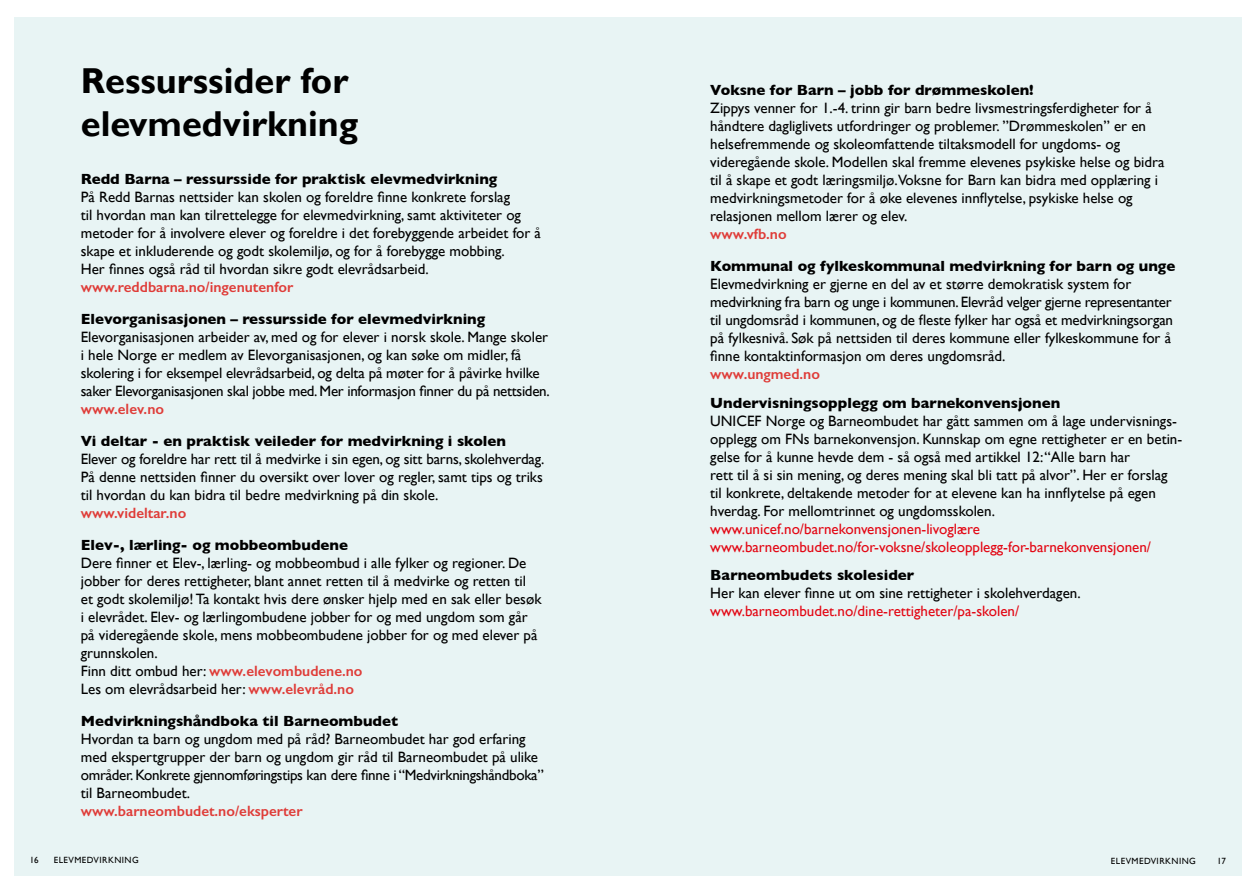
<style>
.page{position:relative;width:1259px;height:893px;background:#fff}
.page>*{position:absolute;margin:0;border:0;box-sizing:border-box;transform-origin:0 0}
.t1{font:700 36px/43.2px "Gill Sans";color:#000}
.t2{font:15px/18px "Gill Sans";color:#000}
.t3{font:700 15px "Gill Sans";color:#000}
.t4{font:15px/18px "Gill Sans";color:#e30613}
.t5{font:600 15px "Gill Sans";color:#df3c38}
.t6{font:9px "Gill Sans";letter-spacing:.05em;color:#000}
.s1{font-weight:600;color:#df3c38}
</style>
<div class="page">
<div style="left:14px;top:17px;width:1228px;height:859px;background:#e8f4f4"></div>
<h1 class="t1" style="left:81px;top:60px;width:279px">Ressurssider for elevmedvirkning</h1>
<p class="t3" style="left:81px;top:167px;width:418px">Redd Barna – ressursside for praktisk elevmedvirkning</p>
<p class="t2" style="left:81px;top:188px;width:462px">På Redd Barnas nettsider kan skolen og foreldre finne konkrete forslag<br>til hvordan man kan tilrettelegge for elevmedvirkning, samt aktiviteter og metoder for å involvere elever og foreldre i det forebyggende arbeidet for å skape et inkluderende og godt skolemiljø, og for å forebygge mobbing.<br>Her finnes også råd til hvordan sikre godt elevrådsarbeid.</p>
<p class="t5" style="left:81px;top:278px;width:214px">www.reddbarna.no/ingenutenfor</p>
<p class="t3" style="left:81px;top:307px;width:406px">Elevorganisasjonen – ressursside for elevmedvirkning</p>
<p class="t2" style="left:81px;top:328px;width:470px">Elevorganisasjonen arbeider av, med og for elever i norsk skole. Mange skoler i hele Norge er medlem av Elevorganisasjonen, og kan søke om midler, få skolering i for eksempel elevrådsarbeid, og delta på møter for å påvirke hvilke saker Elevorganisasjonen skal jobbe med. Mer informasjon finner du på nettsiden.</p>
<p class="t5" style="left:81px;top:400px;width:85px">www.elev.no</p>
<p class="t3" style="left:81px;top:429px;width:427px">Vi deltar - en praktisk veileder for medvirkning i skolen</p>
<p class="t2" style="left:81px;top:450px;width:465px;text-align:justify">Elever og foreldre har rett til å medvirke i sin egen, og sitt barns, skolehverdag.<br>På denne nettsiden finner du oversikt over lover og regler, samt tips og triks til hvordan du kan bidra til bedre medvirkning på din skole.</p>
<p class="t5" style="left:81px;top:504px;width:107px">www.videltar.no</p>
<p class="t3" style="left:81px;top:533px;width:269px">Elev-, lærling- og mobbeombudene</p>
<p class="t2" style="left:81px;top:554px;width:462px">Dere finner et Elev-, lærling- og mobbeombud i alle fylker og regioner. De jobber for deres rettigheter, blant annet retten til å medvirke og retten til et godt skolemiljø! Ta kontakt hvis dere ønsker hjelp med en sak eller besøk i elevrådet. Elev- og lærlingombudene jobber for og med ungdom som går på videregående skole, mens mobbeombudene jobber for og med elever på grunnskolen.<br>Finn ditt ombud her: <span class="s1">www.elevombudene.no<br></span>Les om elevrådsarbeid her: <span class="s1">www.elevråd.no</span></p>
<p class="t3" style="left:81px;top:709px;width:319px">Medvirkningshåndboka til Barneombudet</p>
<p class="t2" style="left:81px;top:730px;width:464px">Hvordan ta barn og ungdom med på råd? Barneombudet har god erfaring med ekspertgrupper der barn og ungdom gir råd til Barneombudet på ulike områder. Konkrete gjennomføringstips kan dere finne i “Medvirkningshåndboka” til Barneombudet.</p>
<p class="t5" style="left:81px;top:802px;width:223px">www.barneombudet.no/eksperter</p>
<p class="t3" style="left:710px;top:78px;width:325px">Voksne for Barn – jobb for drømmeskolen!</p>
<p class="t2" style="left:710px;top:99px;width:456px">Zippys venner for 1.-4. trinn gir barn bedre livsmestringsferdigheter for å håndtere dagliglivets utfordringer og problemer. ”Drømmeskolen” er en helsefremmende og skoleomfattende tiltaksmodell for ungdoms- og videregående skole. Modellen skal fremme elevenes psykiske helse og bidra til å skape et godt læringsmiljø.Voksne for Barn kan bidra med opplæring i medvirkningsmetoder for å øke elevenes innflytelse, psykiske helse og relasjonen mellom lærer og elev.</p>
<p class="t5" style="left:710px;top:225px;width:78px">www.vfb.no</p>
<p class="t3" style="left:710px;top:254px;width:466px">Kommunal og fylkeskommunal medvirkning for barn og unge</p>
<p class="t2" style="left:710px;top:275px;width:464px">Elevmedvirkning er gjerne en del av et større demokratisk system for medvirkning fra barn og unge i kommunen. Elevråd velger gjerne representanter til ungdomsråd i kommunen, og de fleste fylker har også et medvirkningsorgan på fylkesnivå. Søk på nettsiden til deres kommune eller fylkeskommune for å finne kontaktinformasjon om deres ungdomsråd.</p>
<p class="t5" style="left:710px;top:365px;width:111px">www.ungmed.no</p>
<p class="t3" style="left:710px;top:391px;width:351px">Undervisningsopplegg om barnekonvensjonen</p>
<p class="t2" style="left:710px;top:412px;width:473px">UNICEF Norge og Barneombudet har gått sammen om å lage undervisnings&shy;opplegg om FNs barnekonvensjon. Kunnskap om egne rettigheter er en betin&shy;gelse for å kunne hevde dem - så også med artikkel 12: “Alle barn har<br>rett til å si sin mening, og deres mening skal bli tatt på alvor”. Her er forslag til konkrete, deltakende metoder for at elevene kan ha innflytelse på egen hverdag. For mellomtrinnet og ungdomsskolen.</p>
<p class="t4" style="left:710px;top:520px;width:442px">www.unicef.no/barnekonvensjonen-livoglære www.barneombudet.no/for-voksne/skoleopplegg-for-barnekonvensjonen/</p>
<p class="t3" style="left:710px;top:563px;width:205px">Barneombudets skolesider</p>
<p class="t2" style="left:710px;top:584px;width:372px">Her kan elever finne ut om sine rettigheter i skolehverdagen.</p>
<p class="t4" style="left:710px;top:602px;width:310px">www.barneombudet.no/dine-rettigheter/pa-skolen/</p>
<p class="t6" style="left:30px;top:855px;width:10px">16</p>
<p class="t6" style="left:54px;top:855px;width:86px">ELEVMEDVIRKNING</p>
<p class="t6" style="left:1111px;top:856px;width:86px">ELEVMEDVIRKNING</p>
<p class="t6" style="left:1217px;top:856px;width:10px">17</p>
</div>
